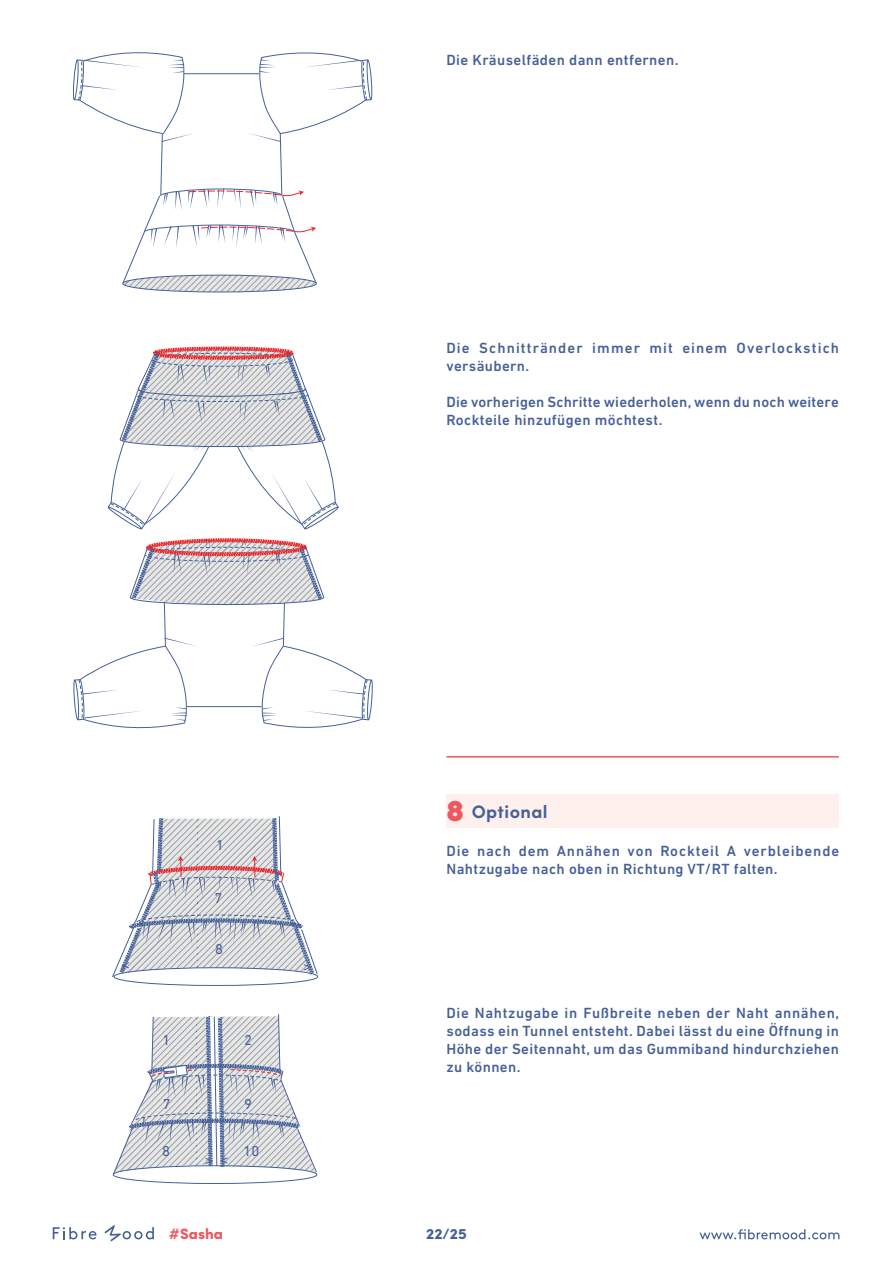
<style>
.page{position:relative;width:893px;height:1263px;background:#fff}
.page>*{position:absolute;margin:0;border:0;box-sizing:border-box;transform-origin:0 0}
.t1{font:700 18px "Sofia Pro";letter-spacing:.025em;color:#456099}
.t2{font:500 15px/18px "DIN Next LT Pro";letter-spacing:.025em;color:#456099}
.t3{font:500 15px/18px "DIN Next LT Pro";letter-spacing:.05em;color:#456099}
.t4{font:500 15px/18px "DIN Next LT Pro";letter-spacing:.075em;color:#456099}
.t5{font:900 15px "Sofia Pro";color:#f0565d}
.t6{font:900 15px "Sofia Pro";color:#456099}
.t7{font:14.55px "DIN Next LT Pro";color:#466199}
.s1{font-family:"Raleway";font-weight:900;font-size:28.5px;color:#f0565d}
</style>
<div class="page">
<svg style="left:699px;top:1229px;width:140px;height:10px"></svg>
<svg style="left:53px;top:1227px;width:44px;height:12px"></svg>
<svg style="left:104px;top:1225px;width:50px;height:16px"></svg>
<div style="left:446px;top:794px;width:393px;height:34px;background:#fef0ec"></div>
<hr style="left:446px;top:756px;width:393px;height:1px;background:#f0565d">
<svg style="left:123px;top:275px;width:193px;height:17px"></svg>
<div style="left:122px;top:275px;width:195px;height:17px;border:1px solid #456098;border-radius:50%"></div>
<svg style="left:73px;top:52px;width:300px;height:233px"></svg>
<hr style="left:184px;top:73px;width:75px;height:1px;background:#466199">
<svg style="left:107px;top:346px;width:232px;height:184px"></svg>
<svg style="left:73px;top:538px;width:300px;height:191px"></svg>
<div style="left:114px;top:967px;width:204px;height:19px;border:1px solid #456098;border-radius:50%"></div>
<svg style="left:112px;top:816px;width:206px;height:162px"></svg>
<div style="left:113px;top:1165px;width:204px;height:19px;border:1px solid #456098;border-radius:50%"></div>
<svg style="left:112px;top:1014px;width:206px;height:162px"></svg>
<p class="t2" style="left:446px;top:51px;width:233px">Die Kräuselfäden dann entfernen.</p>
<p class="t7" style="left:162px;top:1032px;width:9px">1</p>
<p class="t7" style="left:163px;top:1096px;width:9px">7</p>
<p class="t7" style="left:162px;top:1143px;width:9px">8</p>
<p class="t7" style="left:216px;top:836px;width:9px">1</p>
<p class="t7" style="left:215px;top:890px;width:9px">7</p>
<p class="t7" style="left:215px;top:941px;width:9px">8</p>
<p class="t7" style="left:244px;top:1032px;width:9px">2</p>
<p class="t7" style="left:244px;top:1096px;width:9px">9</p>
<p class="t7" style="left:243px;top:1143px;width:17px">10</p>
<p class="t4" style="left:446px;top:339px;width:394px">Die Schnittränder immer mit einem Overlockstich versäubern.</p>
<p class="t2" style="left:446px;top:393px;width:394px">Die vorherigen Schritte wiederholen, wenn du noch weitere<br>Rockteile hinzufügen möchtest.</p>
<p class="t1" style="left:446px;top:798px;width:103px"><span class="s1">8</span> Optional</p>
<p class="t3" style="left:446px;top:842px;width:394px">Die nach dem Annähen von Rockteil A verbleibende<br>Nahtzugabe nach oben in Richtung VT/RT falten.</p>
<p class="t2" style="left:446px;top:1004px;width:394px;text-align:justify">Die Nahtzugabe in Fußbreite neben der Naht annähen, sodass ein Tunnel entsteht. Dabei lässt du eine Öffnung in Höhe der Seitennaht, um das Gummiband hindurchziehen zu können.</p>
<p class="t5" style="left:169px;top:1222px;width:56px">#Sasha</p>
<p class="t6" style="left:426px;top:1222px;width:42px">22/25</p>
</div>
